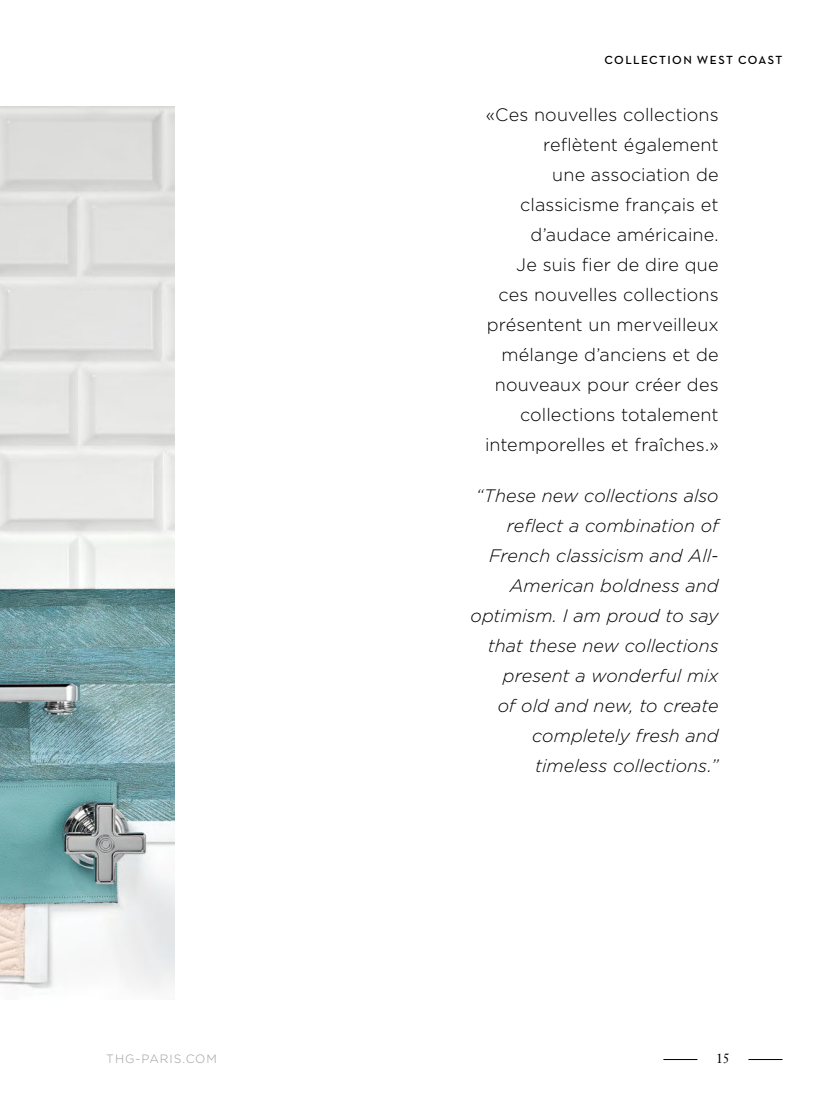
<style>
.page{position:relative;width:825px;height:1106px;background:#fff}
.page>*{position:absolute;margin:0;border:0;box-sizing:border-box;transform-origin:0 0}
.t1{font:300 18px/30px "Gotham";letter-spacing:.005em;color:#000;text-align:right}
.t2{font:italic 300 18px/30px "Gotham";color:#000;text-align:right}
.t3{font:13.5px "Janson Text";color:#000}
.t4{font:600 12px "Neutra Text";letter-spacing:.11em;color:#000}
.t5{font:300 12px "Gotham";letter-spacing:.08em;color:#9c9c9d}
</style>
<div class="page">
<hr style="left:663px;top:1059px;width:34px;height:1px;background:#000">
<hr style="left:748px;top:1059px;width:34px;height:1px;background:#000">
<img style="left:0;top:106px;width:174px;height:884px">
<p class="t5" style="left:106px;top:1051px;width:112px">THG-PARIS.COM</p>
<p class="t4" style="left:604px;top:52px;width:180px">COLLECTION WEST COAST</p>
<p class="t1" style="left:485px;top:99px;width:235px">«Ces nouvelles collections reflètent également<br>une association de classicisme français et d’audace américaine.<br>Je suis fier de dire que ces nouvelles collections présentent un merveilleux mélange d’anciens et de nouveaux pour créer des collections totalement intemporelles et fraîches.»</p>
<p class="t2" style="left:470px;top:480px;width:250px">“These new collections also reflect a combination of<br>French classicism and All-<br>American boldness and optimism. I am proud to say that these new collections present a wonderful mix<br>of old and new, to create completely fresh and timeless collections.”</p>
<p class="t3" style="left:716px;top:1050px;width:15px">15</p>
</div>
